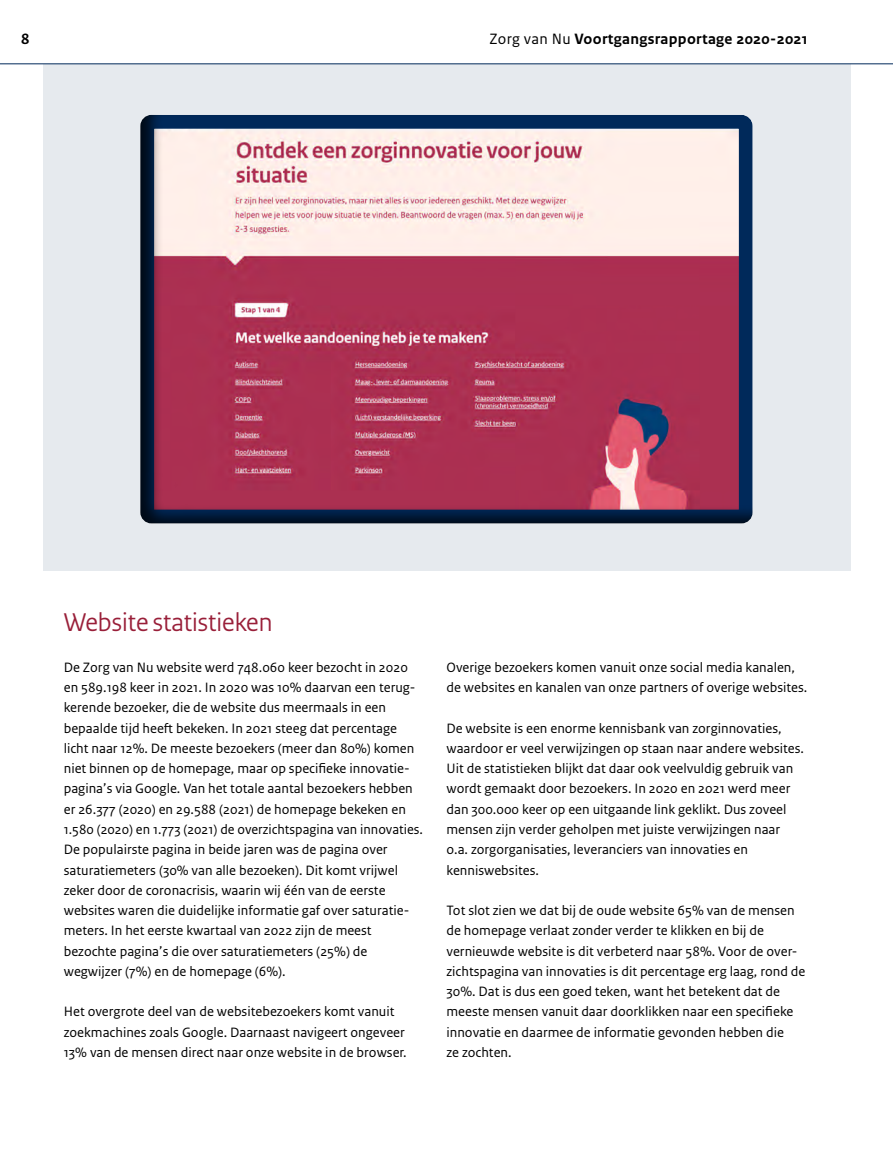
<style>
.page{position:relative;width:893px;height:1149px;background:#fff}
.page>*{position:absolute;margin:0;border:0;box-sizing:border-box;transform-origin:0 0}
.Subkop{font:27px "Rijksoverheid Sans Heading";color:#991f39}
.t1{font:700 15.75px "Rijksoverheid Sans Text";letter-spacing:.02em;color:#000}
.Bodytekst{font:14.25px/20.2px "Rijksoverheid Sans Text";color:#000}
.s1{font-weight:400}
</style>
<div class="page">
<div style="left:43px;top:64px;width:807px;height:506px;background:#e6eaee"></div>
<div style="left:128px;top:103px;width:637px;height:420px;background:#000;opacity:.75"></div>
<hr style="left:0;top:63px;width:893px;height:1px;background:#00295a">
<p class="t1" style="left:21px;top:30px;width:10px">8</p>
<p class="t1" style="left:489px;top:30px;width:320px"><span class="s1">Zorg van Nu</span> Voortgangsrapportage 2020-2021</p>
<h2 class="Subkop" style="left:64px;top:606px;width:210px">Website statistieken</h2>
<p class="Bodytekst" style="left:64px;top:657px;width:361px">De Zorg van Nu website werd 748.060 keer bezocht in 2020 en 589.198 keer in 2021. In 2020 was 10% daarvan een terug&shy;kerende bezoeker, die de website dus meermaals in een bepaalde tijd heeft bekeken. In 2021 steeg dat percentage licht naar 12%. De meeste bezoekers (meer dan 80%) komen niet binnen op de homepage, maar op specifieke innovatie&shy;pagina’s via Google. Van het totale aantal bezoekers hebben er 26.377 (2020) en 29.588 (2021) de homepage bekeken en 1.580 (2020) en 1.773 (2021) de overzichtspagina van innovaties.<br>De populairste pagina in beide jaren was de pagina over saturatiemeters (30% van alle bezoeken). Dit komt vrijwel zeker door de coronacrisis, waarin wij één van de eerste websites waren die duidelijke informatie gaf over saturatie&shy;meters. In het eerste kwartaal van 2022 zijn de meest bezochte pagina’s die over saturatiemeters (25%) de wegwijzer (7%) en de homepage (6%).</p>
<p class="Bodytekst" style="left:64px;top:1001px;width:345px">Het overgrote deel van de websitebezoekers komt vanuit zoekmachines zoals Google. Daarnaast navigeert ongeveer<br>13% van de mensen direct naar onze website in de browser.</p>
<p class="Bodytekst" style="left:446px;top:657px;width:362px">Overige bezoekers komen vanuit onze social media kanalen, de websites en kanalen van onze partners of overige websites.</p>
<p class="Bodytekst" style="left:446px;top:717px;width:359px">De website is een enorme kennisbank van zorginnovaties, waardoor er veel verwijzingen op staan naar andere websites.<br>Uit de statistieken blijkt dat daar ook veelvuldig gebruik van wordt gemaakt door bezoekers. In 2020 en 2021 werd meer dan 300.000 keer op een uitgaande link geklikt. Dus zoveel mensen zijn verder geholpen met juiste verwijzingen naar o.a. zorgorganisaties, leveranciers van innovaties en kenniswebsites.</p>
<p class="Bodytekst" style="left:446px;top:900px;width:360px">Tot slot zien we dat bij de oude website 65% van de mensen de homepage verlaat zonder verder te klikken en bij de vernieuwde website is dit verbeterd naar 58%. Voor de over&shy;zichtspagina van innovaties is dit percentage erg laag, rond de 30%. Dat is dus een goed teken, want het betekent dat de meeste mensen vanuit daar doorklikken naar een specifieke innovatie en daarmee de informatie gevonden hebben die<br>ze zochten.</p>
</div>
